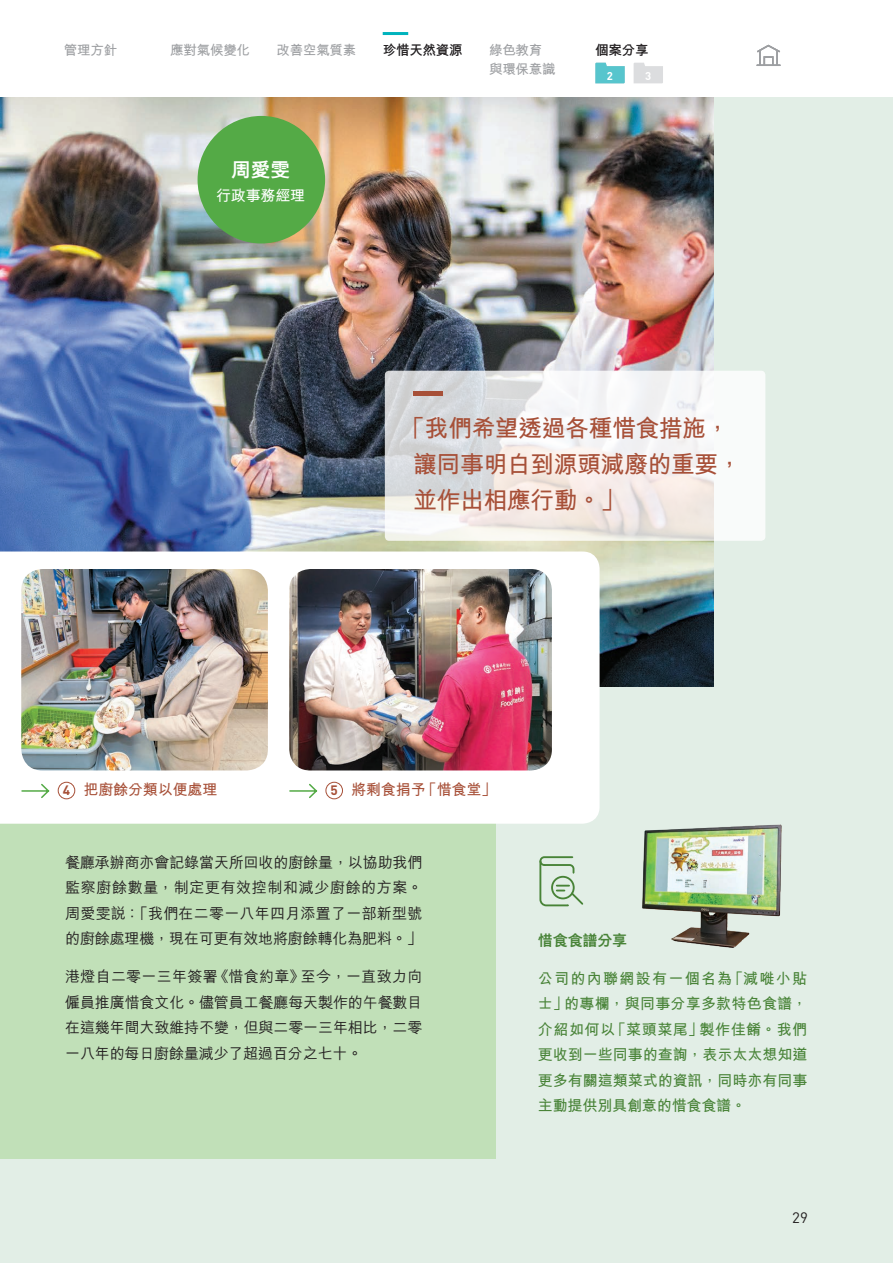
<style>
.page{position:relative;width:893px;height:1263px;background:#fff}
.page>*{position:absolute;margin:0;border:0;box-sizing:border-box;transform-origin:0 0}
.Text_Medium__Bold_Bo{font:700 24px/36px "M Hei HK";letter-spacing:-.025em;color:#a75038}
.Text_Medium__Bold_Bo-2{font:800 19.5px "M Hei HK";color:#fff}
.Text_Regular__Key_Bo{font:500 15px/25.5px "M Hei HK";letter-spacing:-.01em;color:#231f20;text-align:justify}
.Text_Regular__Key_Bo-2{font:700 15px/25.5px "M Hei HK";color:#488337;text-align:justify}
.Text_Regular__Key_Bo-3{font:700 15px "M Hei HK";letter-spacing:-.01em;color:#a75038}
.Text_Regular__Key_Bo-4{font:800 15px "M Hei HK";letter-spacing:-.01em;color:#488337}
.Text_Medium__Bold_Bo-3{font:700 15px "M Hei HK";letter-spacing:-.015em;color:#fff}
.t1{font:15px "DIN";color:#231f20}
.t2{font:700 13.5px/19.5px "M Hei HK";letter-spacing:-.015em;color:#9d9fa2}
.menu_bar_Sharing_sel{font:700 13.5px "M Hei HK";letter-spacing:-.015em;color:#231f20}
.menu_bar_Case_select{font:700 13.5px "M Hei HK";color:#231f20}
.Text_Regular__Key_Bo-5{font:700 13.5px "DIN";color:#a75038}
.menu_bar_text{font:700 11.25px "DIN";color:#fff}
</style>
<div class="page">
<div style="left:0;top:98px;width:893px;height:1165px;background:#e2eee6"></div>
<img style="left:0;top:98px;width:714px;height:589px">
<div style="left:0;top:659px;width:495px;height:500px;background:#c1e0b8"></div>
<div style="left:0;top:551px;width:600px;height:273px;background:#fff"></div>
<img style="left:642px;top:824px;width:140px;height:124px">
<div style="left:198px;top:116px;width:127px;height:127px;background:#54aa46;border-radius:50%"></div>
<svg style="left:21px;top:782px;width:30px;height:17px"></svg>
<svg style="left:288px;top:782px;width:30px;height:17px"></svg>
<svg style="left:385px;top:371px;width:380px;height:170px"></svg>
<hr style="left:413px;top:391px;width:30px;height:4px;background:#a75038">
<div style="left:58px;top:782px;width:17px;height:17px;border:1px solid #a75038;border-radius:50%"></div>
<div style="left:326px;top:782px;width:17px;height:17px;border:1px solid #a75038;border-radius:50%"></div>
<svg style="left:539px;top:856px;width:45px;height:51px"></svg>
<img style="left:289px;top:569px;width:263px;height:201px">
<img style="left:21px;top:569px;width:247px;height:201px">
<svg style="left:634px;top:63px;width:29px;height:20px"></svg>
<svg style="left:756px;top:44px;width:25px;height:22px"></svg>
<div style="left:764px;top:56px;width:9px;height:10px;border:2px solid #9d9fa2"></div>
<svg style="left:595px;top:63px;width:30px;height:20px"></svg>
<hr style="left:383px;top:32px;width:25px;height:3px;background:#00b3bd">
<p class="menu_bar_Sharing_sel" style="left:383px;top:40px;width:82px">珍惜天然資源</p>
<p class="t2" style="left:170px;top:39px;width:82px">應對氣候變化</p>
<p class="t2" style="left:276px;top:39px;width:82px">改善空氣質素</p>
<p class="t2" style="left:489px;top:39px;width:68px">綠色教育與環保意識</p>
<p class="t2" style="left:64px;top:39px;width:55px">管理方針</p>
<p class="menu_bar_Case_select" style="left:595px;top:40px;width:55px">個案分享</p>
<p class="menu_bar_text" style="left:607px;top:68px;width:8px">2</p>
<p class="menu_bar_text" style="left:645px;top:68px;width:8px">3</p>
<p class="Text_Medium__Bold_Bo-2" style="left:231px;top:160px;width:60px">周愛雯</p>
<p class="Text_Medium__Bold_Bo-3" style="left:216px;top:184px;width:90px">行政事務經理</p>
<p class="Text_Medium__Bold_Bo" style="left:413px;top:408px;width:330px;text-indent:-12px">「我們希望透過各種惜食措施，讓同事明白到源頭減廢的重要，並作出相應行動。」</p>
<p class="Text_Regular__Key_Bo-5" style="left:63px;top:782px;width:9px">4</p>
<p class="Text_Regular__Key_Bo-3" style="left:83px;top:779px;width:135px">把廚餘分類以便處理</p>
<p class="Text_Regular__Key_Bo-5" style="left:331px;top:782px;width:9px">5</p>
<p class="Text_Regular__Key_Bo-3" style="left:351px;top:779px;width:147px">將剩食捐予「惜食堂」</p>
<p class="Text_Regular__Key_Bo" style="left:65px;top:848px;width:359px">餐廳承辦商亦會記錄當天所回收的廚餘量，以協助我們監察廚餘數量，制定更有效控制和減少廚餘的方案。周愛雯說 ﹕「我們在二零一八年四月添置了一部新型號的廚餘處理機，現在可更有效地將廚餘轉化為肥料。」</p>
<p class="Text_Regular__Key_Bo" style="left:65px;top:963px;width:359px">港燈自二零一三年簽署《惜食約章》至今，一直致力向僱員推廣惜食文化。儘管員工餐廳每天製作的午餐數目在這幾年間大致維持不變，但與二零一三年相比，二零一八年的每日廚餘量減少了超過百分之七十。</p>
<p class="Text_Regular__Key_Bo-4" style="left:538px;top:933px;width:91px">惜食食譜分享</p>
<p class="Text_Regular__Key_Bo-2" style="left:538px;top:964px;width:271px">公司的內聯網設有一個名為「減嘥小貼士」的專欄，與同事分享多款特色食譜，介紹如何以「菜頭菜尾」製作佳餚。我們更收到一些同事的查詢，表示太太想知道更多有關這類菜式的資訊，同時亦有同事主動提供別具創意的惜食食譜。</p>
<p class="t1" style="left:792px;top:1208px;width:17px">29</p>
</div>
